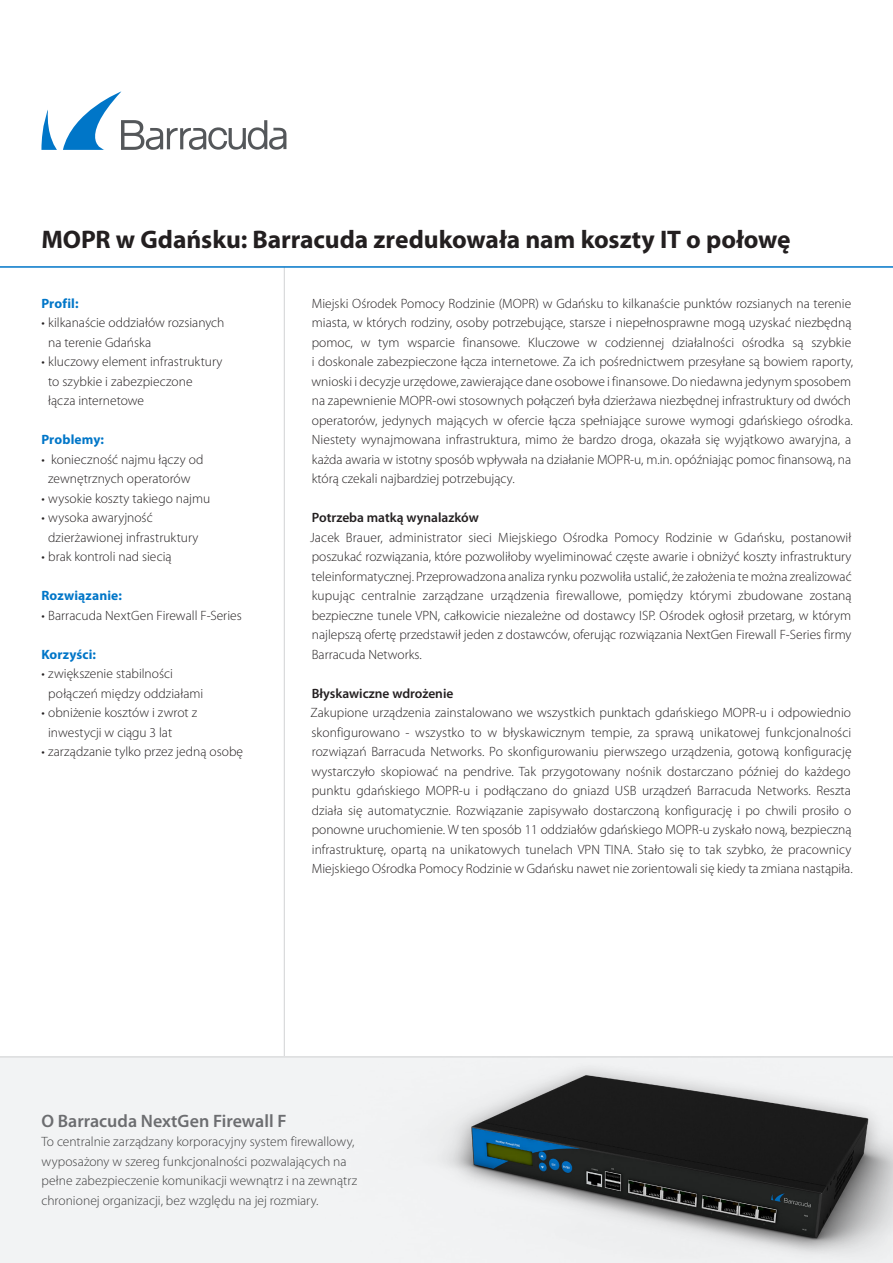
<style>
.page{position:relative;width:893px;height:1263px;background:#fff}
.page>*{position:absolute;margin:0;border:0;box-sizing:border-box;transform-origin:0 0}
.t1{font:700 25.5px "Myriad Pro";letter-spacing:-.005em;color:#231f20}
.product_facts_title{font:600 18px "Myriad Pro";color:#6c6d70}
.body_text{font:300 13.5px/19.5px "Myriad Pro";color:#231f20}
.about-product{font:300 13.5px/19.5px "Myriad Pro";color:#3e3e3f}
.section_title{font:600 13.5px "Myriad Pro";color:#231f20}
.side_bar_title{font:700 13.5px "Myriad Pro";letter-spacing:.01em;color:#0076c8}
</style>
<div class="page">
<svg style="left:41px;top:110px;width:16px;height:40px"></svg>
<svg style="left:63px;top:91px;width:223px;height:59px"></svg>
<hr style="left:284px;top:267px;width:1px;height:965px;background:#d1d2d4">
<hr style="left:0;top:266px;width:893px;height:2px;background:#0076c8">
<div style="left:0;top:1057px;width:301px;height:206px;background:#f2f3f4"></div>
<img style="left:301px;top:1057px;width:592px;height:206px">
<p class="t1" style="left:41px;top:223px;width:751px">MOPR w Gdańsku: Barracuda zredukowała nam koszty IT o połowę</p>
<p class="side_bar_title" style="left:41px;top:294px;width:39px">Profil:</p>
<p class="body_text" style="left:48px;top:313px;width:178px;text-indent:-7px">• kilkanaście oddziałów rozsianych na terenie Gdańska</p>
<p class="body_text" style="left:48px;top:352px;width:176px;text-indent:-7px">• kluczowy element infrastruktury to szybkie i zabezpieczone łącza internetowe</p>
<p class="side_bar_title" style="left:41px;top:431px;width:64px">Problemy:</p>
<p class="body_text" style="left:41px;top:449px;width:164px;text-align:center">• konieczność najmu łączy od zewnętrznych operatorów</p>
<p class="body_text" style="left:41px;top:488px;width:170px">• wysokie koszty takiego najmu</p>
<p class="body_text" style="left:48px;top:508px;width:152px;text-indent:-7px">• wysoka awaryjność dzierżawionej infrastruktury</p>
<p class="body_text" style="left:41px;top:547px;width:132px">• brak kontroli nad siecią</p>
<p class="side_bar_title" style="left:41px;top:587px;width:82px">Rozwiązanie:</p>
<p class="body_text" style="left:41px;top:605px;width:202px">• Barracuda NextGen Firewall F-Series</p>
<p class="side_bar_title" style="left:41px;top:645px;width:56px">Korzyści:</p>
<p class="body_text" style="left:48px;top:664px;width:157px;text-indent:-7px">• zwiększenie stabilności połączeń między oddziałami</p>
<p class="body_text" style="left:48px;top:703px;width:150px;text-indent:-7px">• obniżenie kosztów i zwrot z inwestycji w ciągu 3 lat</p>
<p class="body_text" style="left:41px;top:742px;width:203px">• zarządzanie tylko przez jedną osobę</p>
<p class="body_text" style="left:312px;top:293px;width:541px;text-align:justify">Miejski Ośrodek Pomocy Rodzinie (MOPR) w Gdańsku to kilkanaście punktów rozsianych na terenie miasta, w których rodziny, osoby potrzebujące, starsze i niepełnosprawne mogą uzyskać niezbędną pomoc, w tym wsparcie finansowe. Kluczowe w codziennej działalności ośrodka są szybkie</p>
<p class="body_text" style="left:312px;top:352px;width:543px">i doskonale zabezpieczone łącza internetowe. Za ich pośrednictwem przesyłane są bowiem raporty, wnioski i decyzje urzędowe, zawierające dane osobowe i finansowe. Do niedawna jedynym sposobem na zapewnienie MOPR-owi stosownych połączeń była dzierżawa niezbędnej infrastruktury od dwóch operatorów, jedynych mających w ofercie łącza spełniające surowe wymogi gdańskiego ośrodka.<br>Niestety wynajmowana infrastruktura, mimo że bardzo droga, okazała się wyjątkowo awaryjna, a każda awaria w istotny sposób wpływała na działanie MOPR-u, m.in. opóźniając pomoc finansową, na którą czekali najbardziej potrzebujący.</p>
<p class="section_title" style="left:312px;top:509px;width:169px">Potrzeba matką wynalazków</p>
<p class="body_text" style="left:310px;top:527px;width:543px;text-align:justify">Jacek Brauer, administrator sieci Miejskiego Ośrodka Pomocy Rodzinie w Gdańsku, postanowił poszukać rozwiązania, które pozwoliłoby wyeliminować częste awarie i obniżyć koszty infrastruktury teleinformatycznej. Przeprowadzona analiza rynku pozwoliła ustalić, że założenia te można zrealizować kupując centralnie zarządzane urządzenia firewallowe, pomiędzy którymi zbudowane zostaną bezpieczne tunele VPN, całkowicie niezależne od dostawcy ISP. Ośrodek ogłosił przetarg, w którym najlepszą ofertę przedstawił jeden z dostawców, oferując rozwiązania NextGen Firewall F-Series firmy Barracuda Networks.</p>
<p class="section_title" style="left:312px;top:684px;width:143px">Błyskawiczne wdrożenie</p>
<p class="body_text" style="left:310px;top:703px;width:544px">Zakupione urządzenia zainstalowano we wszystkich punktach gdańskiego MOPR-u i odpowiednio skonfigurowano - wszystko to w błyskawicznym tempie, za sprawą unikatowej funkcjonalności rozwiązań Barracuda Networks. Po skonfigurowaniu pierwszego urządzenia, gotową konfigurację wystarczyło skopiować na pendrive. Tak przygotowany nośnik dostarczano później do każdego punktu gdańskiego MOPR-u i podłączano do gniazd USB urządzeń Barracuda Networks. Reszta działa się automatycznie. Rozwiązanie zapisywało dostarczoną konfigurację i po chwili prosiło o ponowne uruchomienie. W ten sposób 11 oddziałów gdańskiego MOPR-u zyskało nową, bezpieczną infrastrukturę, opartą na unikatowych tunelach VPN TINA. Stało się to tak szybko, że pracownicy Miejskiego Ośrodka Pomocy Rodzinie w Gdańsku nawet nie zorientowali się kiedy ta zmiana nastąpiła.</p>
<p class="product_facts_title" style="left:41px;top:1109px;width:247px">O Barracuda NextGen Firewall F</p>
<p class="about-product" style="left:41px;top:1132px;width:317px">To centralnie zarządzany korporacyjny system firewallowy, wyposażony w szereg funkcjonalności pozwalających na pełne zabezpieczenie komunikacji wewnątrz i na zewnątrz chronionej organizacji, bez względu na jej rozmiary.</p>
</div>
